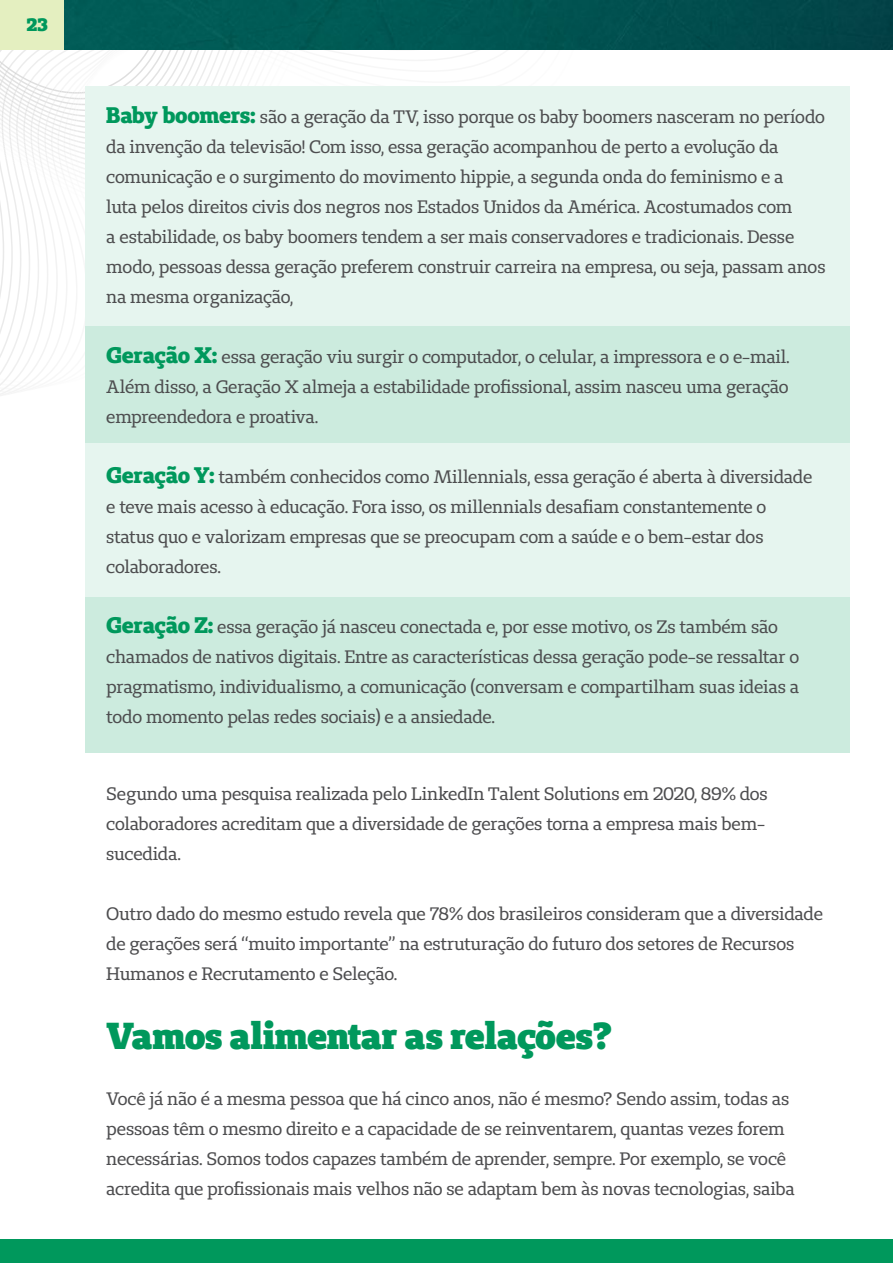
<style>
.page{position:relative;width:893px;height:1263px;background:#fff}
.page>*{position:absolute;margin:0;border:0;box-sizing:border-box;transform-origin:0 0}
.t1{font:900 37.5px "Unimed Slab";letter-spacing:-.015em;color:#00985c}
.t2{font:18px/30px "Unimed Slab";letter-spacing:-.015em;color:#4d4d4f}
.t3{font:900 18px "Unimed Slab";color:#00985c}
.s1{font-weight:800;font-size:22.5px;color:#00985c}
</style>
<div class="page">
<svg style="left:0;top:218px;width:86px;height:394px"></svg>
<svg style="left:0;top:153px;width:86px;height:58px"></svg>
<svg style="left:0;top:50px;width:272px;height:99px"></svg>
<img style="left:64px;top:0;width:829px;height:50px">
<div style="left:0;top:0;width:64px;height:50px;background:#e4efc0"></div>
<div style="left:0;top:1239px;width:893px;height:24px;background:#00985c"></div>
<div style="left:86px;top:325px;width:764px;height:118px;background:#ccebde"></div>
<div style="left:86px;top:596px;width:764px;height:157px;background:#ccebde"></div>
<div style="left:86px;top:86px;width:764px;height:239px;background:#e6f5ef"></div>
<div style="left:86px;top:443px;width:764px;height:153px;background:#e6f5ef"></div>
<p class="t3" style="left:27px;top:13px;width:22px">23</p>
<p class="t2" style="left:106px;top:102px;width:721px"><span class="s1">Baby boomers:</span> são a geração da TV, isso porque os baby boomers nasceram no período da invenção da televisão! Com isso, essa geração acompanhou de perto a evolução da comunicação e o surgimento do movimento hippie, a segunda onda do feminismo e a<br>luta pelos direitos civis dos negros nos Estados Unidos da América. Acostumados com<br>a estabilidade, os baby boomers tendem a ser mais conservadores e tradicionais. Desse modo, pessoas dessa geração preferem construir carreira na empresa, ou seja, passam anos na mesma organização,</p>
<p class="t2" style="left:106px;top:342px;width:685px;text-align:justify"><span class="s1">Geração X:</span> essa geração viu surgir o computador, o celular, a impressora e o e-mail.<br>Além disso, a Geração X almeja a estabilidade profissional, assim nasceu uma geração empreendedora e proativa.</p>
<p class="t2" style="left:106px;top:462px;width:707px"><span class="s1">Geração Y:</span> também conhecidos como Millennials, essa geração é aberta à diversidade e teve mais acesso à educação. Fora isso, os millennials desafiam constantemente o status quo e valorizam empresas que se preocupam com a saúde e o bem-estar dos colaboradores.</p>
<p class="t2" style="left:106px;top:612px;width:694px"><span class="s1">Geração Z:</span> essa geração já nasceu conectada e, por esse motivo, os Zs também são chamados de nativos digitais. Entre as características dessa geração pode-se ressaltar o pragmatismo, individualismo, a comunicação (conversam e compartilham suas ideias a todo momento pelas redes sociais) e a ansiedade.</p>
<p class="t2" style="left:106px;top:779px;width:663px">Segundo uma pesquisa realizada pelo LinkedIn Talent Solutions em 2020, 89% dos colaboradores acreditam que a diversidade de gerações torna a empresa mais bem&shy;sucedida.</p>
<p class="t2" style="left:106px;top:899px;width:718px">Outro dado do mesmo estudo revela que 78% dos brasileiros consideram que a diversidade de gerações será “muito importante” na estruturação do futuro dos setores de Recursos<br>Humanos e Recrutamento e Seleção.</p>
<h1 class="t1" style="left:106px;top:1010px;width:507px">Vamos alimentar as relações?</h1>
<p class="t2" style="left:106px;top:1083px;width:690px">Você já não é a mesma pessoa que há cinco anos, não é mesmo? Sendo assim, todas as pessoas têm o mesmo direito e a capacidade de se reinventarem, quantas vezes forem necessárias. Somos todos capazes também de aprender, sempre. Por exemplo, se você acredita que profissionais mais velhos não se adaptam bem às novas tecnologias, saiba</p>
</div>
